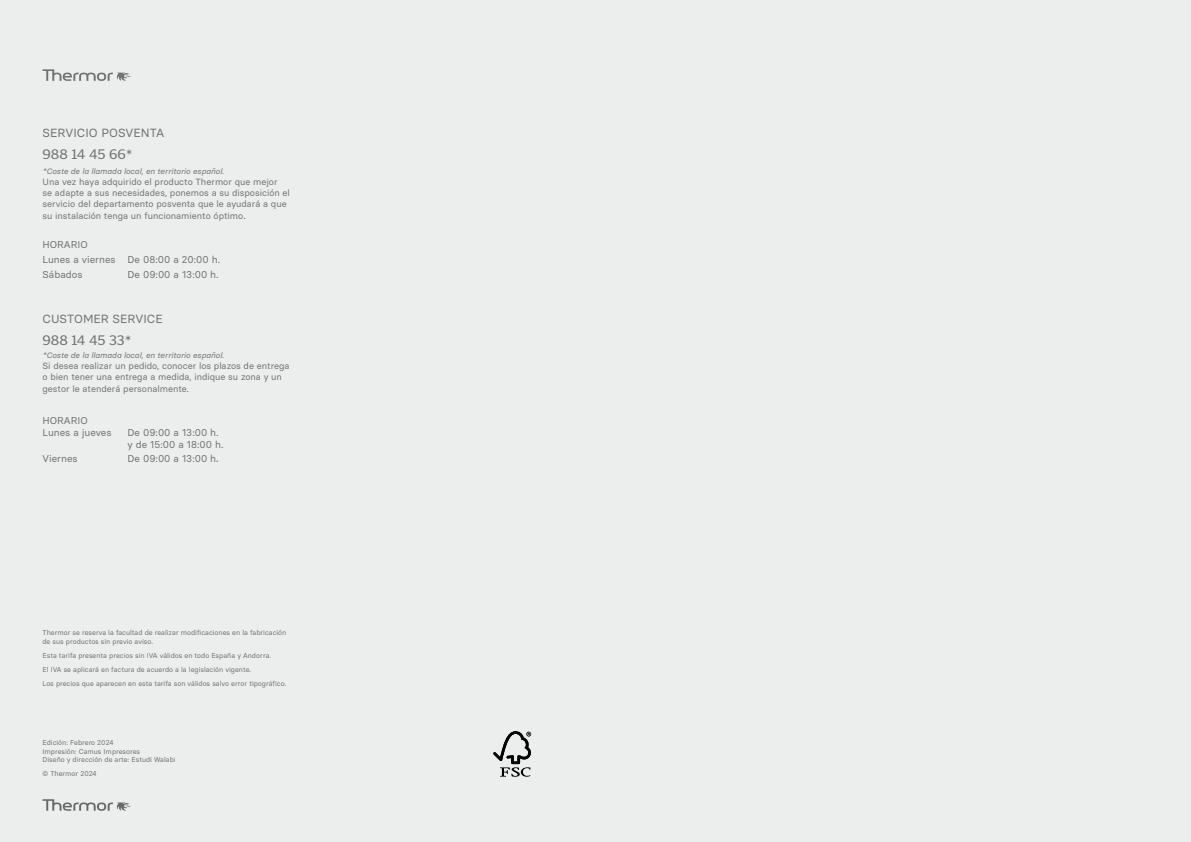
<style>
.page{position:relative;width:1191px;height:842px;background:#eceded}
.page>*{position:absolute;margin:0;border:0;box-sizing:border-box;transform-origin:0 0}
.t1{font:14px "Poynter Gothic Text";letter-spacing:-.005em;color:#707172}
.t2{font:11.8px "Basier Square";color:#707172}
.t3{font:9.9px/14.7px "Basier Square";color:#707172}
.t4{font:9px/10.8px "Basier Square";color:#707172}
.t5{font:italic 7.9px "Basier Square";color:#707172}
.t6{font:7px/8.4px "Basier Square";color:#707172}
.s1{font-size:9.9px}
.s2{font-family:"Poynter Gothic Text Condensed";font-size:11.8px}
</style>
<div class="page">
<svg style="left:493px;top:731px;width:38px;height:46px"></svg>
<svg style="left:43px;top:69px;width:88px;height:12px"></svg>
<h2 class="t2" style="left:43px;top:126px;width:123px">SERVICIO POSVENTA</h2>
<h1 class="t1" style="left:43px;top:146px;width:92px">988 14 45 66*</h1>
<p class="t5" style="left:43px;top:167px;width:183px">*Coste de la llamada local, en territorio español.</p>
<p class="t4" style="left:43px;top:176px;width:249px">Una vez haya adquirido el producto Thermor que mejor<br>se adapte a sus necesidades, ponemos a su disposición el servicio del departamento posventa que le ayudará a que</p>
<p class="t4" style="left:43px;top:210px;width:205px">su instalación tenga un funcionamiento óptimo<span class="s1">.</span></p>
<h3 class="t3" style="left:43px;top:237px;width:179px">HORARIO<br>Lunes a viernes De 08:00 a 20:00 h.<br>Sábados</h3>
<h3 class="t3" style="left:128px;top:267px;width:93px">De 09:00 a 13:00 h.</h3>
<h2 class="t2" style="left:43px;top:312px;width:122px">CUSTOMER SERVICE</h2>
<h1 class="t1" style="left:43px;top:332px;width:90px">988 14 45 33*</h1>
<p class="t5" style="left:43px;top:351px;width:183px">*Coste de la llamada local, en territorio español.</p>
<p class="t4" style="left:43px;top:360px;width:248px">Si desea realizar un pedido, conocer los plazos de entrega o bien tener una entrega a medida, indique su zona y un</p>
<p class="t4" style="left:43px;top:383px;width:148px">gestor le atenderá personalmente.</p>
<h3 class="t3" style="left:43px;top:415px;width:70px;line-height:11.8px">HORARIO<br>Lunes a jueves</h3>
<h3 class="t3" style="left:128px;top:426px;width:97px;line-height:11.8px">De 09:00 a 13:00 h. y de 15:00 a 18:00 h.</h3>
<h3 class="t3" style="left:43px;top:451px;width:37px">Viernes</h3>
<h3 class="t3" style="left:128px;top:451px;width:92px">De 09:00 a 13:00 h<span class="s2">.</span></h3>
<p class="t6" style="left:43px;top:629px;width:245px">Thermor se reserva la facultad de realizar modificaciones en la fabricación de sus productos sin previo aviso.</p>
<p class="t6" style="left:43px;top:648px;width:245px;line-height:14.1px">Esta tarifa presenta precios sin IVA válidos en todo España y Andorra.<br>El IVA se aplicará en factura de acuerdo a la legislación vigente.<br>Los precios que aparecen en esta tarifa son válidos salvo error tipográfico.</p>
<p class="t6" style="left:43px;top:739px;width:135px">Edición: Febrero 2024<br>Impresión: Camus Impresores<br>Diseño y dirección de arte: Estudi Walabi</p>
<p class="t6" style="left:43px;top:769px;width:56px">© Thermor 2024</p>
</div>
